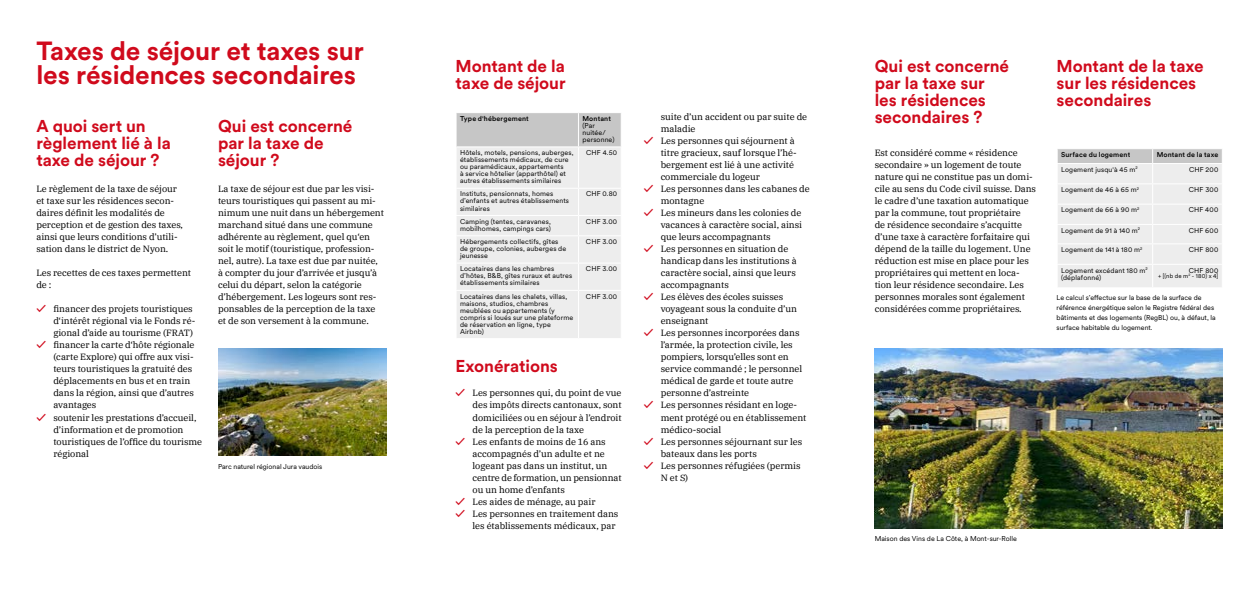
<style>
.page{position:relative;width:1259px;height:596px;background:#fff}
.page>*{position:absolute;margin:0;border:0;box-sizing:border-box;transform-origin:0 0}
.t1{font:700 26px/24px "Circular XX";letter-spacing:-.005em;color:#d00a1c}
.t2{font:700 17px/17px "Circular XX";letter-spacing:-.005em;color:#d00a1c}
.t3{font:9px/12px "IBM Plex Serif";letter-spacing:-.005em;color:#000}
.t4{font:7px/7px "Circular XX";letter-spacing:.015em;color:#000}
.t5{font:500 7px "Circular XX";letter-spacing:.02em;color:#000}
.t6{font:6px "Circular XX";letter-spacing:.025em;color:#000}
.s1{font-family:"Circular XX";font-weight:700;font-size:10px;color:#d00a1c}
</style>
<div class="page">
<div style="left:456px;top:113px;width:165px;height:33px;background:#c6c6c6"></div>
<div style="left:457px;top:147px;width:164px;height:191px;background:#ededed"></div>
<hr style="left:578px;top:113px;width:1px;height:33px;background:#fff">
<hr style="left:578px;top:147px;width:1px;height:41px;background:#fff">
<hr style="left:455px;top:188px;width:123px;height:1px;background:#fff">
<hr style="left:578px;top:188px;width:44px;height:1px;background:#fff">
<hr style="left:455px;top:215px;width:123px;height:1px;background:#fff">
<hr style="left:578px;top:215px;width:44px;height:1px;background:#fff">
<hr style="left:455px;top:235px;width:123px;height:1px;background:#fff">
<hr style="left:578px;top:235px;width:44px;height:1px;background:#fff">
<hr style="left:455px;top:262px;width:123px;height:1px;background:#fff">
<hr style="left:578px;top:262px;width:44px;height:1px;background:#fff">
<svg style="left:578px;top:189px;width:1px;height:101px"></svg>
<hr style="left:455px;top:290px;width:123px;height:1px;background:#fff">
<hr style="left:578px;top:290px;width:44px;height:1px;background:#fff">
<hr style="left:578px;top:291px;width:1px;height:47px;background:#fff">
<svg style="left:1057px;top:149px;width:165px;height:138px;background:#eaeaea"></svg>
<img style="left:218px;top:348px;width:168px;height:107px">
<img style="left:874px;top:348px;width:348px;height:180px">
<h1 class="t1" style="left:36px;top:38px;width:329px">Taxes de séjour et taxes sur les résidences secondaires</h1>
<h2 class="t2" style="left:36px;top:117px;width:136px">A quoi sert un règlement lié à la taxe de séjour ?</h2>
<p class="t3" style="left:36px;top:182px;width:148px">Le règlement de la taxe de séjour et taxe sur les résidences secon&shy;daires définit les modalités de perception et de gestion des taxes, ainsi que leurs conditions d’utili&shy;sation dans le district de Nyon.</p>
<p class="t3" style="left:36px;top:266px;width:156px">Les recettes de ces taxes permettent de :</p>
<p class="t3" style="left:53px;top:302px;width:143px;text-indent:-17px"><span class="s1">✓</span> financer des projets touristiques d‘intérêt régional via le Fonds ré&shy;gional d’aide au tourisme (FRAT)</p>
<p class="t3" style="left:53px;top:338px;width:142px;text-indent:-17px"><span class="s1">✓</span> financer la carte d‘hôte régionale (carte Explore) qui offre aux visi&shy;teurs touristiques la gratuité des déplacements en bus et en train dans la région, ainsi que d’autres avantages</p>
<p class="t3" style="left:53px;top:410px;width:150px;text-indent:-17px"><span class="s1">✓</span> soutenir les prestations d’accueil, d’information et de promotion touristiques de l’office du tourisme régional</p>
<h2 class="t2" style="left:218px;top:117px;width:136px">Qui est concerné par la taxe de séjour ?</h2>
<p class="t3" style="left:218px;top:182px;width:168px">La taxe de séjour est due par les visi&shy;teurs touristiques qui passent au mi&shy;nimum une nuit dans un hébergement marchand situé dans une commune adhérente au règlement, quel qu‘en soit le motif (touristique, profession&shy;nel, autre). La taxe est due par nuitée, à compter du jour d’arrivée et jusqu’à celui du départ, selon la catégorie d’hébergement. Les logeurs sont res&shy;ponsables de la perception de la taxe et de son versement à la commune.</p>
<p class="t4" style="left:218px;top:462px;width:106px">Parc naturel régional Jura vaudois</p>
<h2 class="t2" style="left:455px;top:57px;width:112px">Montant de la taxe de séjour</h2>
<p class="t5" style="left:460px;top:114px;width:70px">Type d'hébergement</p>
<p class="t5" style="left:582px;top:114px;width:30px">Montant</p>
<p class="t4" style="left:582px;top:122px;width:33px">(Par nuitée/ personne)</p>
<p class="t4" style="left:460px;top:149px;width:115px">Hôtels, motels, pensions, auberges, établissements médicaux, de cure ou paramédicaux, appartements<br>à service hôtelier (apparthôtel) et autres établissements similaires</p>
<p class="t4" style="left:586px;top:149px;width:32px">CHF 4.50</p>
<p class="t4" style="left:460px;top:190px;width:111px">Instituts, pensionnats, homes d’enfants et autres établissements similaires</p>
<p class="t4" style="left:586px;top:190px;width:33px">CHF 0.80</p>
<p class="t4" style="left:460px;top:217px;width:93px">Camping (tentes, caravanes, mobilhomes, campings cars)</p>
<p class="t4" style="left:586px;top:217px;width:33px">CHF 3.00</p>
<p class="t4" style="left:460px;top:238px;width:108px">Hébergements collectifs, gîtes de groupe, colonies, auberges de jeunesse</p>
<p class="t4" style="left:586px;top:238px;width:33px">CHF 3.00</p>
<p class="t4" style="left:460px;top:265px;width:114px">Locataires dans les chambres d’hôtes, B&amp;B, gîtes ruraux et autres établissements similaires</p>
<p class="t4" style="left:586px;top:265px;width:33px">CHF 3.00</p>
<p class="t4" style="left:460px;top:292px;width:115px">Locataires dans les chalets, villas, maisons, studios, chambres meublées ou appartements (y compris si loués sur une plateforme de réservation en ligne, type<br>Airbnb)</p>
<p class="t4" style="left:586px;top:292px;width:33px">CHF 3.00</p>
<h2 class="t2" style="left:455px;top:357px;width:104px">Exonérations</h2>
<p class="t3" style="left:472px;top:386px;width:151px;text-align:justify;text-indent:-17px"><span class="s1">✓</span> Les personnes qui, du point de vue des impôts directs cantonaux, sont domiciliées ou en séjour à l’endroit de la perception de la taxe</p>
<p class="t3" style="left:472px;top:434px;width:151px;text-indent:-17px"><span class="s1">✓</span> Les enfants de moins de 16 ans accompagnés d’un adulte et ne logeant pas dans un institut, un centre de formation, un pensionnat ou un home d’enfants</p>
<p class="t3" style="left:455px;top:494px;width:141px"><span class="s1">✓</span> Les aides de ménage, au pair</p>
<p class="t3" style="left:472px;top:506px;width:147px;text-indent:-17px"><span class="s1">✓</span> Les personnes en traitement dans les établissements médicaux, par</p>
<p class="t3" style="left:660px;top:110px;width:148px">suite d’un accident ou par suite de maladie</p>
<p class="t3" style="left:660px;top:134px;width:138px;text-indent:-17px"><span class="s1">✓</span> Les personnes qui séjournent à titre gracieux, sauf lorsque l’hé&shy;bergement est lié à une activité commerciale du logeur</p>
<p class="t3" style="left:660px;top:182px;width:151px;text-indent:-17px"><span class="s1">✓</span> Les personnes dans les cabanes de montagne</p>
<p class="t3" style="left:660px;top:206px;width:143px;text-align:justify;text-indent:-17px"><span class="s1">✓</span> Les mineurs dans les colonies de vacances à caractère social, ainsi que leurs accompagnants</p>
<p class="t3" style="left:660px;top:242px;width:137px;text-indent:-17px"><span class="s1">✓</span> Les personnes en situation de handicap dans les institutions à caractère social, ainsi que leurs accompagnants</p>
<p class="t3" style="left:660px;top:290px;width:138px;text-indent:-17px"><span class="s1">✓</span> Les élèves des écoles suisses voyageant sous la conduite d’un enseignant</p>
<p class="t3" style="left:660px;top:326px;width:143px;text-indent:-17px"><span class="s1">✓</span> Les personnes incorporées dans l’armée, la protection civile, les pompiers, lorsqu’elles sont en service commandé ; le personnel médical de garde et toute autre personne d’astreinte</p>
<p class="t3" style="left:660px;top:398px;width:147px;text-indent:-17px"><span class="s1">✓</span> Les personnes résidant en loge&shy;ment protégé ou en établissement médico-social</p>
<p class="t3" style="left:660px;top:434px;width:143px;text-indent:-17px"><span class="s1">✓</span> Les personnes séjournant sur les bateaux dans les ports</p>
<p class="t3" style="left:660px;top:458px;width:141px;text-indent:-17px"><span class="s1">✓</span> Les personnes réfugiées (permis<br>N et S)</p>
<h2 class="t2" style="left:874px;top:57px;width:136px">Qui est concerné par la taxe sur les résidences secondaires ?</h2>
<p class="t3" style="left:874px;top:146px;width:163px">Est considéré comme « résidence secondaire » un logement de toute nature qui ne constitue pas un domi&shy;cile au sens du Code civil suisse. Dans le cadre d’une taxation automatique par la commune, tout propriétaire<br>de résidence secondaire s’acquitte d’une taxe à caractère forfaitaire qui dépend de la taille du logement. Une réduction est mise en place pour les propriétaires qui mettent en loca&shy;tion leur résidence secondaire. Les personnes morales sont également considérées comme propriétaires.</p>
<h2 class="t2" style="left:1056px;top:57px;width:149px">Montant de la taxe sur les résidences secondaires</h2>
<p class="t5" style="left:1061px;top:150px;width:71px">Surface du logement</p>
<p class="t5" style="left:1156px;top:150px;width:63px">Montant de la taxe</p>
<p class="t4" style="left:1061px;top:165px;width:78px">Logement jusqu'à 45 m<sup>2</sup></p>
<p class="t4" style="left:1189px;top:165px;width:31px">CHF 200</p>
<p class="t4" style="left:1061px;top:186px;width:79px">Logement de 46 à 65 m<sup>2</sup></p>
<p class="t4" style="left:1189px;top:186px;width:31px">CHF 300</p>
<p class="t4" style="left:1061px;top:206px;width:80px">Logement de 66 à 90 m<sup>2</sup></p>
<p class="t4" style="left:1188px;top:206px;width:31px">CHF 400</p>
<p class="t4" style="left:1061px;top:226px;width:81px">Logement de 91 à 140 m<sup>2</sup></p>
<p class="t4" style="left:1188px;top:226px;width:31px">CHF 600</p>
<p class="t4" style="left:1061px;top:246px;width:83px">Logement de 141 à 180 m<sup>2</sup></p>
<p class="t4" style="left:1189px;top:246px;width:31px">CHF 800</p>
<p class="t4" style="left:1061px;top:266px;width:88px">Logement excédant 180 m<sup>2 </sup>(déplafonné)</p>
<p class="t4" style="left:1189px;top:266px;width:31px">CHF 800</p>
<p class="t6" style="left:1158px;top:272px;width:62px">+ [(nb de m<sup>2</sup> - 180) x 4]</p>
<p class="t4" style="left:1056px;top:292px;width:161px;line-height:10px">Le calcul s’effectue sur la base de la surface de référence énergétique selon le Registre fédéral des bâtiments et des logements (RegBL) ou, à défaut, la surface habitable du logement.</p>
<p class="t4" style="left:874px;top:534px;width:144px">Maison des Vins de La Côte, à Mont-sur-Rolle</p>
</div>
